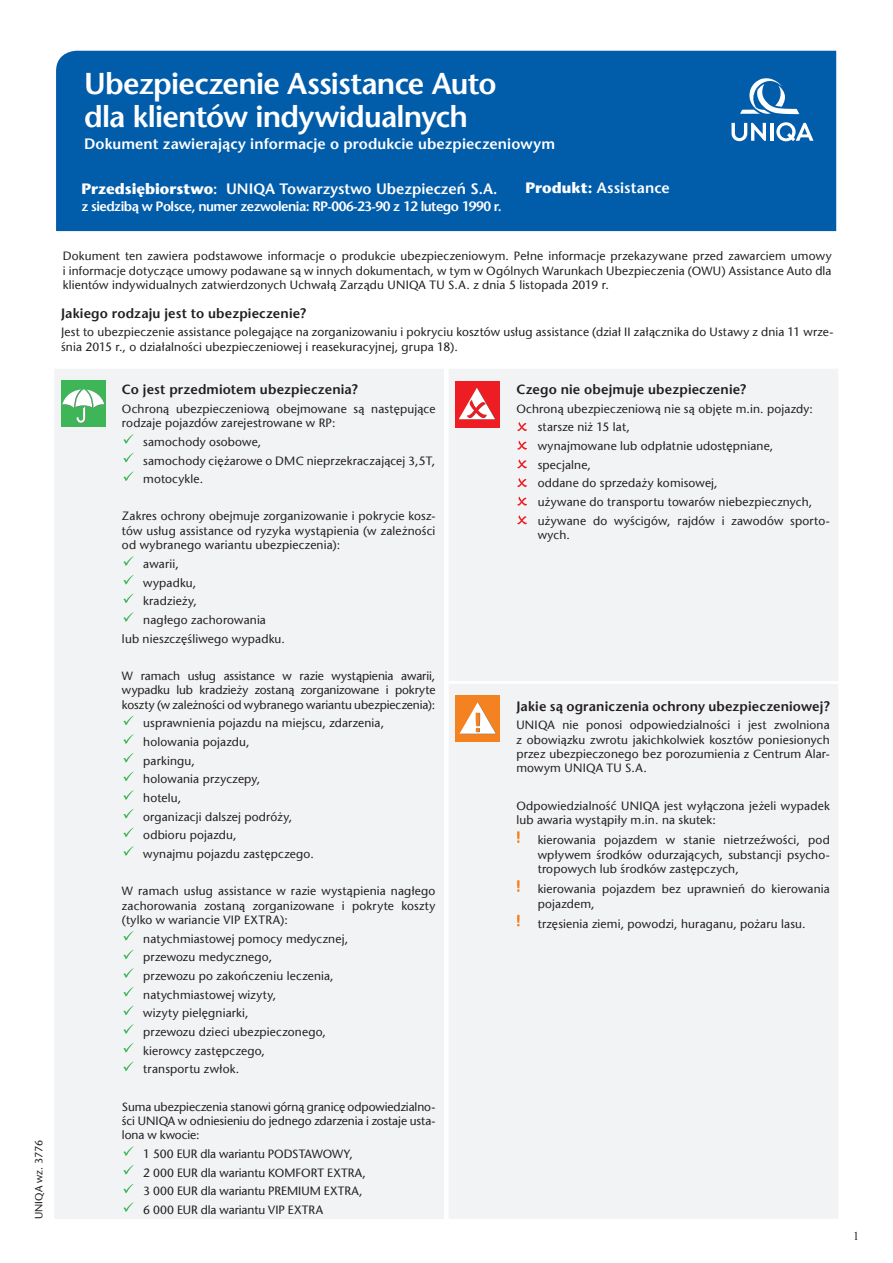
<style>
.page{position:relative;width:893px;height:1263px;background:#fff}
.page>*{position:absolute;margin:0;border:0;box-sizing:border-box;transform-origin:0 0}
.t1{font:600 30px/33px "Stone Sans Pl";letter-spacing:-.025em;color:#fff}
.t2{font:600 15px "Stone Sans Pl";letter-spacing:.005em;color:#fff}
.t3{font:600 13.5px "Stone Sans Pl";letter-spacing:.01em;color:#231f20}
.t4{font:600 13.5px "Stone Sans Pl";letter-spacing:-.04em;color:#fff}
.t5{font:12px/18.6px "Stone Sans Pl";letter-spacing:.015em;color:#231f20}
.t6{font:12px/18.6px "Stone Sans Pl";letter-spacing:-.005em;color:#231f20}
.t7{font:12px "Times New Roman";color:#231f20}
.t8{font:10.5px "Stone Sans Pl";color:#231f20}
.s1{font-weight:700}
</style>
<div class="page">
<div style="left:449px;top:369px;width:389px;height:850px;background:#f2f3f4"></div>
<hr style="left:507px;top:369px;width:2px;height:312px;background:#f2f3f4">
<hr style="left:507px;top:684px;width:2px;height:535px;background:#f2f3f4">
<hr style="left:449px;top:681px;width:59px;height:3px;background:#fff">
<hr style="left:508px;top:681px;width:330px;height:3px;background:#fff">
<div style="left:455px;top:381px;width:45px;height:47px;background:#ee1d23"></div>
<svg style="left:459px;top:388px;width:36px;height:31px"></svg>
<svg style="left:517px;top:422px;width:10px;height:9px"></svg>
<svg style="left:517px;top:441px;width:10px;height:9px"></svg>
<svg style="left:517px;top:459px;width:10px;height:9px"></svg>
<svg style="left:517px;top:478px;width:10px;height:9px"></svg>
<svg style="left:517px;top:496px;width:10px;height:10px"></svg>
<svg style="left:517px;top:515px;width:10px;height:9px"></svg>
<div style="left:455px;top:696px;width:45px;height:46px;background:#f58220"></div>
<svg style="left:460px;top:702px;width:36px;height:32px"></svg>
<svg style="left:517px;top:831px;width:3px;height:12px"></svg>
<svg style="left:517px;top:880px;width:3px;height:12px"></svg>
<svg style="left:517px;top:915px;width:3px;height:11px"></svg>
<div style="left:55px;top:369px;width:389px;height:850px;background:#f2f3f4"></div>
<hr style="left:113px;top:369px;width:1px;height:856px;background:#f2f3f4">
<div style="left:61px;top:380px;width:45px;height:47px;background:#3eb658"></div>
<svg style="left:62px;top:389px;width:43px;height:34px"></svg>
<svg style="left:123px;top:434px;width:10px;height:10px"></svg>
<svg style="left:123px;top:453px;width:10px;height:9px"></svg>
<svg style="left:123px;top:471px;width:10px;height:10px"></svg>
<svg style="left:123px;top:556px;width:10px;height:10px"></svg>
<svg style="left:123px;top:575px;width:10px;height:10px"></svg>
<svg style="left:123px;top:594px;width:10px;height:9px"></svg>
<svg style="left:123px;top:612px;width:10px;height:10px"></svg>
<svg style="left:123px;top:716px;width:10px;height:9px"></svg>
<svg style="left:123px;top:734px;width:10px;height:10px"></svg>
<svg style="left:123px;top:753px;width:10px;height:10px"></svg>
<svg style="left:123px;top:772px;width:10px;height:9px"></svg>
<svg style="left:123px;top:790px;width:10px;height:10px"></svg>
<svg style="left:123px;top:809px;width:10px;height:9px"></svg>
<svg style="left:123px;top:827px;width:10px;height:10px"></svg>
<svg style="left:123px;top:846px;width:10px;height:10px"></svg>
<svg style="left:123px;top:931px;width:10px;height:10px"></svg>
<svg style="left:123px;top:950px;width:10px;height:9px"></svg>
<svg style="left:123px;top:968px;width:10px;height:10px"></svg>
<svg style="left:123px;top:987px;width:10px;height:10px"></svg>
<svg style="left:123px;top:1006px;width:10px;height:9px"></svg>
<svg style="left:123px;top:1024px;width:10px;height:10px"></svg>
<svg style="left:123px;top:1043px;width:10px;height:9px"></svg>
<svg style="left:123px;top:1061px;width:10px;height:10px"></svg>
<svg style="left:123px;top:1146px;width:10px;height:10px"></svg>
<svg style="left:123px;top:1165px;width:10px;height:10px"></svg>
<svg style="left:123px;top:1184px;width:10px;height:9px"></svg>
<svg style="left:123px;top:1202px;width:10px;height:10px"></svg>
<div style="left:56px;top:50px;width:781px;height:182px;background:#015caa"></div>
<svg style="left:731px;top:123px;width:35px;height:18px"></svg>
<hr style="left:770px;top:123px;width:3px;height:18px;background:#fff">
<svg style="left:776px;top:122px;width:37px;height:19px"></svg>
<svg style="left:740px;top:78px;width:59px;height:36px"></svg>
<div style="left:7px;top:1219px;width:838px;height:19px;background:#fff"></div>
<p class="t8" style="left:33px;top:1219px;width:81px;rotate:-90deg">UNIQA wz. 3776</p>
<p class="t1" style="left:84px;top:67px;width:414px">Ubezpieczenie Assistance Auto dla klientów indywidualnych</p>
<p class="t2" style="left:84px;top:135px;width:472px">Dokument zawierający informacje o produkcie ubezpieczeniowym</p>
<p class="t2" style="left:82px;top:180px;width:417px"><span class="s1">Przedsiębiorstwo</span>: UNIQA Towarzystwo Ubezpieczeń S.A.</p>
<p class="t4" style="left:82px;top:198px;width:422px">z siedzibą w Polsce, numer zezwolenia: RP-006-23-90 z 12 lutego 1990 r.</p>
<p class="t2" style="left:526px;top:178px;width:145px"><span class="s1">Produkt:</span> Assistance</p>
<p class="t5" style="left:63px;top:249px;width:770px;line-height:14.4px;text-align:justify">Dokument ten zawiera podstawowe informacje o produkcie ubezpieczeniowym. Pełne informacje przekazywane przed zawarciem umowy i informacje dotyczące umowy podawane są w innych dokumentach, w tym w Ogólnych Warunkach Ubezpieczenia (OWU) Assistance Auto dla klientów indywidualnych zatwierdzonych Uchwałą Zarządu UNIQA TU S.A. z dnia 5 listopada 2019 r.</p>
<p class="t3" style="left:61px;top:305px;width:246px">Jakiego rodzaju jest to ubezpieczenie?</p>
<p class="t5" style="left:61px;top:325px;width:774px;line-height:14.4px">Jest to ubezpieczenie assistance polegające na zorganizowaniu i pokryciu kosztów usług assistance (dział II załącznika do Ustawy z dnia 11 wrze&shy;śnia 2015 r., o działalności ubezpieczeniowej i reasekuracyjnej, grupa 18).</p>
<p class="t3" style="left:122px;top:381px;width:237px">Co jest przedmiotem ubezpieczenia?</p>
<p class="t5" style="left:122px;top:401px;width:315px;line-height:14.4px">Ochroną ubezpieczeniową obejmowane są następujące rodzaje pojazdów zarejestrowane w RP:</p>
<p class="t5" style="left:143px;top:432px;width:294px">samochody osobowe,<br>samochody ciężarowe o DMC nieprzekraczającej 3,5T, motocykle.</p>
<p class="t5" style="left:122px;top:509px;width:315px;line-height:14.4px;text-align:justify">Zakres ochrony obejmuje zorganizowanie i pokrycie kosz&shy;tów usług assistance od ryzyka wystąpienia (w zależności od wybranego wariantu ubezpieczenia):</p>
<p class="t5" style="left:143px;top:554px;width:37px">awarii,</p>
<p class="t5" style="left:143px;top:573px;width:54px">wypadku,</p>
<p class="t5" style="left:143px;top:592px;width:55px">kradzieży,</p>
<p class="t5" style="left:143px;top:610px;width:124px">nagłego zachorowania</p>
<p class="t5" style="left:122px;top:629px;width:164px">lub nieszczęśliwego wypadku.</p>
<p class="t5" style="left:122px;top:668px;width:315px;line-height:14.4px;text-align:justify">W ramach usług assistance w razie wystąpienia awarii, wypadku lub kradzieży zostaną zorganizowane i pokryte koszty (w zależności od wybranego wariantu ubezpieczenia):</p>
<p class="t5" style="left:143px;top:714px;width:242px">usprawnienia pojazdu na miejscu, zdarzenia, holowania pojazdu,<br>parkingu,<br>holowania przyczepy,<br>hotelu,<br>organizacji dalszej podróży,<br>odbioru pojazdu,<br>wynajmu pojazdu zastępczego.</p>
<p class="t5" style="left:122px;top:884px;width:315px;line-height:14.4px;text-align:justify">W ramach usług assistance w razie wystąpienia nagłego zachorowania zostaną zorganizowane i pokryte koszty (tylko w wariancie VIP EXTRA):</p>
<p class="t5" style="left:143px;top:929px;width:206px">natychmiastowej pomocy medycznej, przewozu medycznego,<br>przewozu po zakończeniu leczenia, natychmiastowej wizyty,<br>wizyty pielęgniarki,<br>przewozu dzieci ubezpieczonego, kierowcy zastępczego,<br>transportu zwłok.</p>
<p class="t5" style="left:122px;top:1099px;width:315px;line-height:14.4px;text-align:justify">Suma ubezpieczenia stanowi górną granicę odpowiedzialno&shy;ści UNIQA w odniesieniu do jednego zdarzenia i zostaje usta&shy;lona w kwocie:</p>
<p class="t6" style="left:143px;top:1144px;width:224px">1 500 EUR dla wariantu PODSTAWOWY,<br>2 000 EUR dla wariantu KOMFORT EXTRA, 3 000 EUR dla wariantu PREMIUM EXTRA, 6 000 EUR dla wariantu VIP EXTRA</p>
<p class="t3" style="left:516px;top:381px;width:231px">Czego nie obejmuje ubezpieczenie?</p>
<p class="t5" style="left:538px;top:399px;width:294px;text-indent:-21px">Ochroną ubezpieczeniową nie są objęte m.in. pojazdy: starsze niż 15 lat,<br>wynajmowane lub odpłatnie udostępniane,<br>specjalne,<br>oddane do sprzedaży komisowej,<br>używane do transportu towarów niebezpiecznych, używane do wyścigów, rajdów i zawodów sporto-</p>
<p class="t5" style="left:538px;top:526px;width:34px">wych.</p>
<p class="t3" style="left:516px;top:698px;width:315px">Jakie są ograniczenia ochrony ubezpieczeniowej?</p>
<p class="t5" style="left:516px;top:718px;width:315px;line-height:14.4px;text-align:justify">UNIQA nie ponosi odpowiedzialności i jest zwolniona z obowiązku zwrotu jakichkolwiek kosztów poniesionych przez ubezpieczonego bez porozumienia z Centrum Alar&shy;mowym UNIQA TU S.A.</p>
<p class="t5" style="left:516px;top:798px;width:315px;line-height:14.4px">Odpowiedzialność UNIQA jest wyłączona jeżeli wypadek lub awaria wystąpiły m.in. na skutek:</p>
<p class="t5" style="left:538px;top:833px;width:294px;line-height:14.4px;text-align:justify">kierowania pojazdem w stanie nietrzeźwości, pod wpływem środków odurzających, substancji psycho&shy;tropowych lub środków zastępczych,</p>
<p class="t5" style="left:538px;top:882px;width:294px;line-height:14.4px">kierowania pojazdem bez uprawnień do kierowania pojazdem,</p>
<p class="t5" style="left:538px;top:914px;width:269px">trzęsienia ziemi, powodzi, huraganu, pożaru lasu.</p>
<p class="t7" style="left:853px;top:1227px;width:7px">1</p>
</div>
